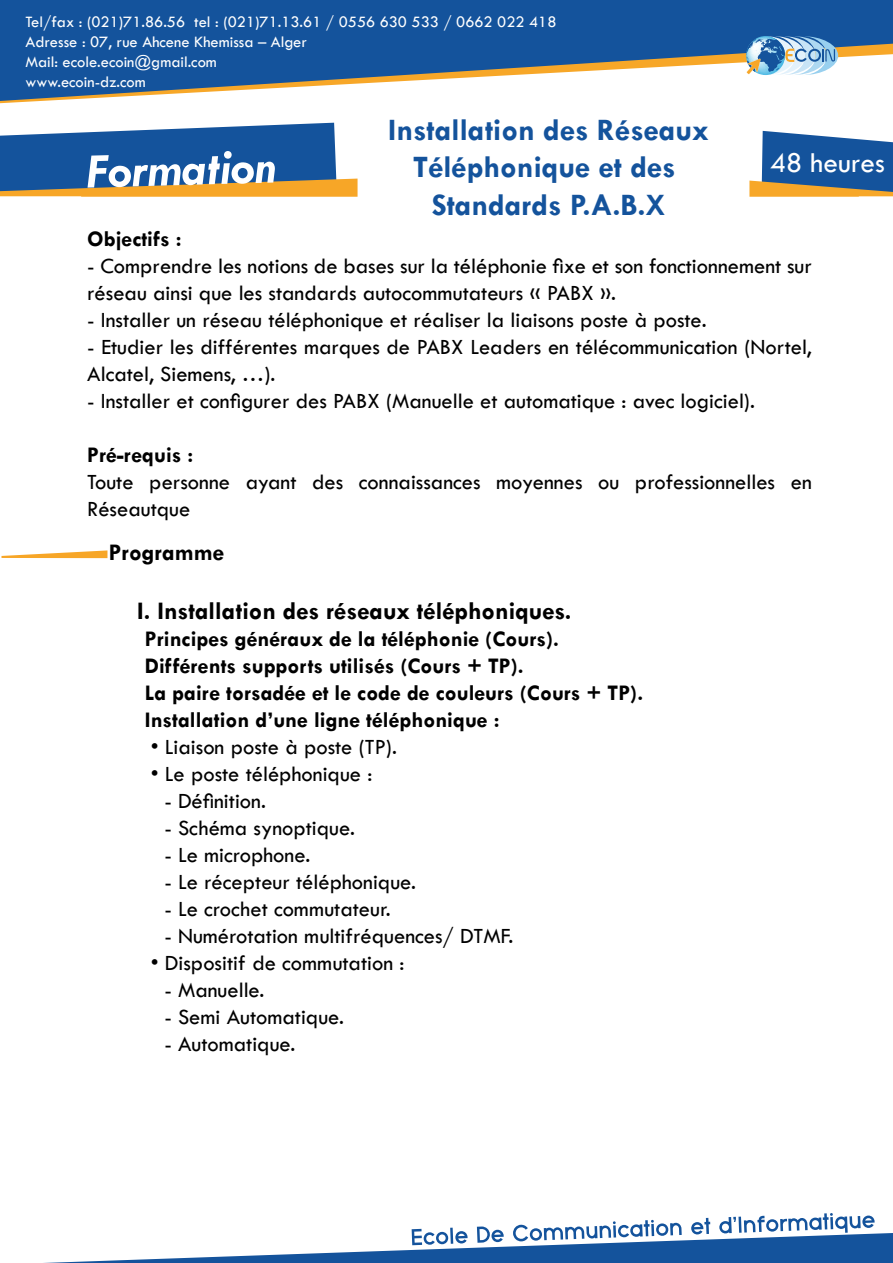
<style>
.page{position:relative;width:893px;height:1263px;background:#fff}
.page>*{position:absolute;margin:0;border:0;box-sizing:border-box;transform-origin:0 0}
.t1{font:italic 700 49.8px "Tw Cen";color:#fff}
.t2{font:700 31.5px/37.8px "Tw Cen";color:#14539c;text-align:center}
.t3{font:29.25px "Tw Cen";color:#fff}
.t4{font:700 25.5px "Tw Cen";color:#000}
.t5{font:700 24px "Tw Cen";color:#000}
.t6{font:22.5px/27px "Tw Cen";color:#000}
.t7{font:700 22.5px/27px "Tw Cen";color:#000}
.t8{font:16.5px/19.8px "Tw Cen";color:#fff}
</style>
<div class="page">
<svg style="left:2px;top:550px;width:105px;height:8px"></svg>
<svg style="left:0;top:0;width:893px;height:101px;fill:#14539c"></svg>
<svg style="left:746px;top:36px;width:92px;height:39px;background:#8eb3cf"></svg>
<svg style="left:44px;top:1213px;width:849px;height:50px"></svg>
<svg style="left:0;top:123px;width:358px;height:74px;background:#567696"></svg>
<svg style="left:749px;top:131px;width:144px;height:66px;background:#5c7a99"></svg>
<p class="t8" style="left:25px;top:12px;width:533px">Tel/fax : (021)71.86.56 tel : (021)71.13.61 / 0556 630 533 / 0662 022 418<br>Adresse : 07, rue Ahcene Khemissa – Alger<br>Mail: ecole.ecoin@gmail.com<br>www.ecoin-dz.com</p>
<h2 class="t2" style="left:388px;top:110px;width:322px">Installation des Réseaux<br>Téléphonique et des<br>Standards P.A.B.X</h2>
<p class="t7" style="left:87px;top:225px;width:96px">Objectifs :</p>
<p class="t6" style="left:87px;top:252px;width:726px">- Comprendre les notions de bases sur la téléphonie fixe et son fonctionnement sur réseau ainsi que les standards autocommutateurs « PABX ».</p>
<p class="t6" style="left:87px;top:306px;width:621px">- Installer un réseau téléphonique et réaliser la liaisons poste à poste.</p>
<p class="t6" style="left:87px;top:333px;width:726px">- Etudier les différentes marques de PABX Leaders en télécommunication (Nortel,<br>Alcatel, Siemens, …).</p>
<p class="t6" style="left:87px;top:387px;width:669px">- Installer et configurer des PABX (Manuelle et automatique : avec logiciel).</p>
<p class="t7" style="left:87px;top:441px;width:108px">Pré-requis :</p>
<p class="t6" style="left:87px;top:468px;width:726px">Toute personne ayant des connaissances moyennes ou professionnelles en<br>Réseautque</p>
<h1 class="t1" style="left:85px;top:143px;width:191px;rotate:-2deg">Formation</h1>
<h3 class="t3" style="left:770px;top:145px;width:116px">48 heures</h3>
<p class="t5" style="left:109px;top:538px;width:117px">Programme</p>
<p class="t4" style="left:137px;top:596px;width:436px">I. Installation des réseaux téléphoniques.</p>
<p class="t7" style="left:145px;top:625px;width:500px">Principes généraux de la téléphonie (Cours).<br>Différents supports utilisés (Cours + TP).<br>La paire torsadée et le code de couleurs (Cours + TP).<br>Installation d’une ligne téléphonique :</p>
<p class="t6" style="left:151px;top:734px;width:248px">• Liaison poste à poste (TP).</p>
<p class="t6" style="left:151px;top:761px;width:223px">• Le poste téléphonique :</p>
<p class="t6" style="left:164px;top:788px;width:103px">- Définition.</p>
<p class="t6" style="left:164px;top:815px;width:192px">- Schéma synoptique.</p>
<p class="t6" style="left:164px;top:842px;width:148px">- Le microphone.</p>
<p class="t6" style="left:164px;top:869px;width:253px">- Le récepteur téléphonique.</p>
<p class="t6" style="left:164px;top:896px;width:228px">- Le crochet commutateur.</p>
<p class="t6" style="left:164px;top:923px;width:351px">- Numérotation multifréquences/ DTMF.</p>
<p class="t6" style="left:151px;top:950px;width:255px">• Dispositif de commutation :</p>
<p class="t6" style="left:164px;top:977px;width:102px">- Manuelle.</p>
<p class="t6" style="left:164px;top:1004px;width:181px">- Semi Automatique.</p>
<p class="t6" style="left:164px;top:1031px;width:133px">- Automatique.</p>
</div>
